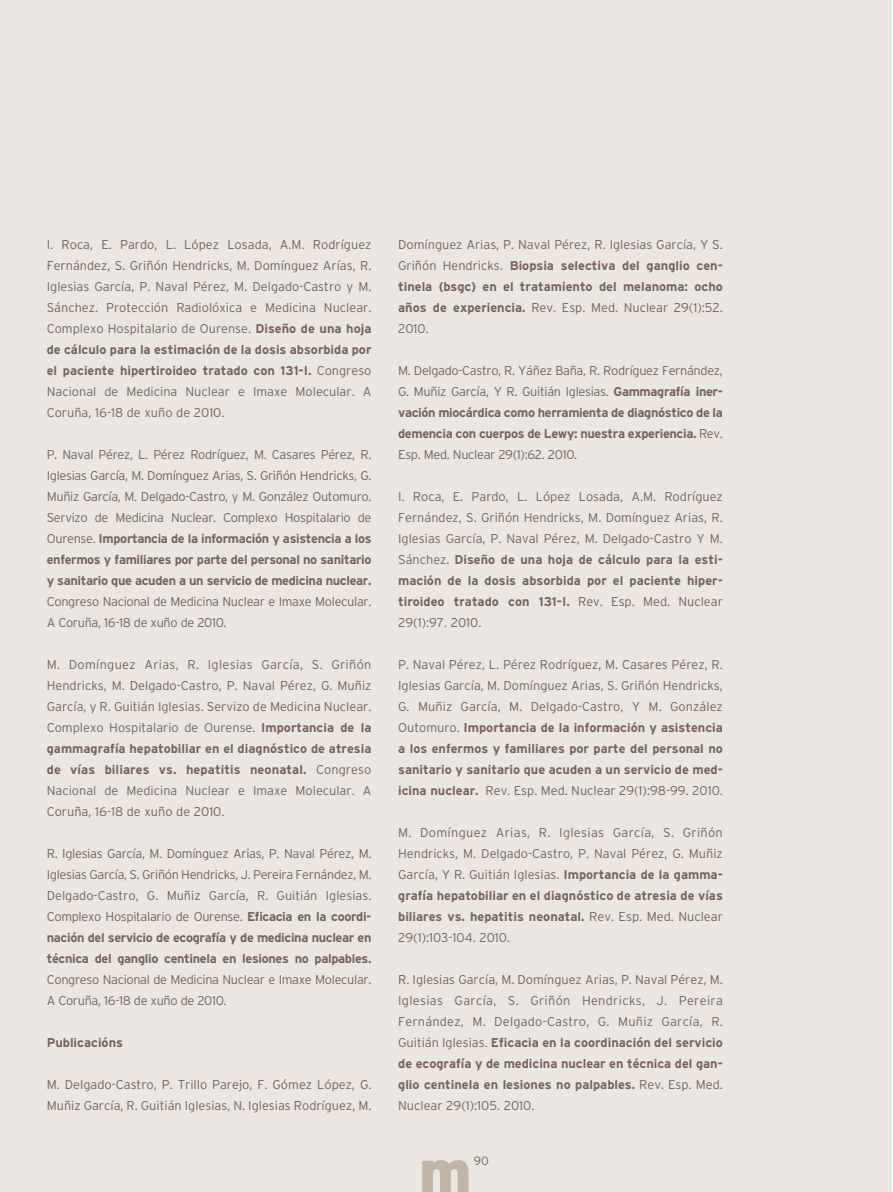
<style>
.page{position:relative;width:893px;height:1192px;background:#fff}
.page>*{position:absolute;margin:0;border:0;box-sizing:border-box;transform-origin:0 0}
.t1{font:900 60px "Interstate Adobe";color:#c0b5a8}
.t2{font:300 12.75px/21px "Interstate Adobe";color:#76645c;text-align:justify}
.t3{font:300 12.75px/21px "Interstate Adobe";letter-spacing:-.025em;color:#76645c}
.t4{font:700 12.75px "Interstate Adobe";color:#76645c}
.t5{font:300 12px "Interstate Adobe";color:#76645c}
.s1{font-weight:700}
</style>
<div class="page">
<hr style="left:892px;top:0;width:1px;height:1192px;background:#eae6e2">
<div style="left:0;top:0;width:892px;height:1192px;background:#eae6e2"></div>
<p class="t2" style="left:47px;top:235px;width:326px">I. Roca, E. Pardo, L. López Losada, A.M. Rodríguez Fernández, S. Griñón Hendricks, M. Domínguez Arías, R.<br>Iglesias García, P. Naval Pérez, M. Delgado-Castro y M.<br>Sánchez. Protección Radiolóxica e Medicina Nuclear.<br>Complexo Hospitalario de Ourense. <span class="s1">Diseño de una hoja de cálculo para la estimación de la dosis absorbida por el paciente hipertiroideo tratado con 131-I.</span> Congreso Nacional de Medicina Nuclear e Imaxe Molecular. A Coruña, 16-18 de xuño de 2010.</p>
<p class="t2" style="left:47px;top:445px;width:326px">P. Naval Pérez, L. Pérez Rodríguez, M. Casares Pérez, R.<br>Iglesias García, M. Domínguez Arias, S. Griñón Hendricks, G.<br>Muñiz García, M. Delgado-Castro, y M. González Outomuro.<br>Servizo de Medicina Nuclear. Complexo Hospitalario de Ourense. <span class="s1">Importancia de la información y asistencia a los enfermos y familiares por parte del personal no sanitario y sanitario que acuden a un servicio de medicina nuclear.</span></p>
<p class="t3" style="left:47px;top:592px;width:326px">Congreso Nacional de Medicina Nuclear e Imaxe Molecular.<br>A Coruña, 16-18 de xuño de 2010.</p>
<p class="t2" style="left:47px;top:655px;width:326px">M. Domínguez Arias, R. Iglesias García, S. Griñón Hendricks, M. Delgado-Castro, P. Naval Pérez, G. Muñiz García, y R. Guitián Iglesias. Servizo de Medicina Nuclear.<br>Complexo Hospitalario de Ourense. <span class="s1">Importancia de la gammagrafía hepatobiliar en el diagnóstico de atresia de vías biliares vs. hepatitis neonatal.</span> Congreso Nacional de Medicina Nuclear e Imaxe Molecular. A Coruña, 16-18 de xuño de 2010.</p>
<p class="t2" style="left:47px;top:844px;width:326px">R. Iglesias García, M. Domínguez Arias, P. Naval Pérez, M.<br>Iglesias García, S. Griñón Hendricks, J. Pereira Fernández, M.<br>Delgado-Castro, G. Muñiz García, R. Guitián Iglesias.<br>Complexo Hospitalario de Ourense. <span class="s1">Eficacia en la coordi&shy;nación del servicio de ecografía y de medicina nuclear en técnica del ganglio centinela en lesiones no palpables.</span></p>
<p class="t3" style="left:47px;top:970px;width:326px">Congreso Nacional de Medicina Nuclear e Imaxe Molecular.<br>A Coruña, 16-18 de xuño de 2010.</p>
<p class="t4" style="left:47px;top:1038px;width:78px">Publicacións</p>
<p class="t2" style="left:47px;top:1075px;width:326px">M. Delgado-Castro, P. Trillo Parejo, F. Gómez López, G.<br>Muñiz García, R. Guitián Iglesias, N. Iglesias Rodríguez, M.</p>
<p class="t2" style="left:398px;top:235px;width:326px">Domínguez Arias, P. Naval Pérez, R. Iglesias García, Y S.<br>Griñón Hendricks. <span class="s1">Biopsia selectiva del ganglio cen&shy;tinela (bsgc) en el tratamiento del melanoma: ocho años de experiencia.</span> Rev. Esp. Med. Nuclear 29(1):52.<br>2010.</p>
<p class="t2" style="left:398px;top:361px;width:326px">M. Delgado-Castro, R. Yáñez Baña, R. Rodríguez Fernández, G. Muñiz García, Y R. Guitián Iglesias. <span class="s1">Gammagrafía iner&shy;vación miocárdica como herramienta de diagnóstico de la demencia con cuerpos de Lewy: nuestra experiencia.</span> Rev.<br>Esp. Med. Nuclear 29(1):62. 2010.</p>
<p class="t2" style="left:398px;top:487px;width:326px">I. Roca, E. Pardo, L. López Losada, A.M. Rodríguez Fernández, S. Griñón Hendricks, M. Domínguez Arias, R.<br>Iglesias García, P. Naval Pérez, M. Delgado-Castro Y M.<br>Sánchez. <span class="s1">Diseño de una hoja de cálculo para la esti&shy;mación de la dosis absorbida por el paciente hiper&shy;tiroideo tratado con 131-I.</span> Rev. Esp. Med. Nuclear 29(1):97. 2010.</p>
<p class="t2" style="left:398px;top:655px;width:326px">P. Naval Pérez, L. Pérez Rodríguez, M. Casares Pérez, R.<br>Iglesias García, M. Domínguez Arias, S. Griñón Hendricks, G. Muñiz García, M. Delgado-Castro, Y M. González Outomuro. <span class="s1">Importancia de la información y asistencia a los enfermos y familiares por parte del personal no sanitario y sanitario que acuden a un servicio de med&shy;icina nuclear.</span> Rev. Esp. Med. Nuclear 29(1):98-99. 2010.</p>
<p class="t2" style="left:398px;top:823px;width:326px">M. Domínguez Arias, R. Iglesias García, S. Griñón Hendricks, M. Delgado-Castro, P. Naval Pérez, G. Muñiz García, Y R. Guitián Iglesias. <span class="s1">Importancia de la gamma&shy;grafía hepatobiliar en el diagnóstico de atresia de vías biliares vs. hepatitis neonatal.</span> Rev. Esp. Med. Nuclear 29(1):103-104. 2010.</p>
<p class="t2" style="left:398px;top:970px;width:326px">R. Iglesias García, M. Domínguez Arias, P. Naval Pérez, M.<br>Iglesias García, S. Griñón Hendricks, J. Pereira Fernández, M. Delgado-Castro, G. Muñiz García, R.<br>Guitián Iglesias. <span class="s1">Eficacia en la coordinación del servicio de ecografía y de medicina nuclear en técnica del gan&shy;glio centinela en lesiones no palpables.</span> Rev. Esp. Med.<br>Nuclear 29(1):105. 2010.</p>
<h1 class="t1" style="left:419px;top:1148px;width:54px">m</h1>
<p class="t5" style="left:474px;top:1156px;width:17px">90</p>
</div>
